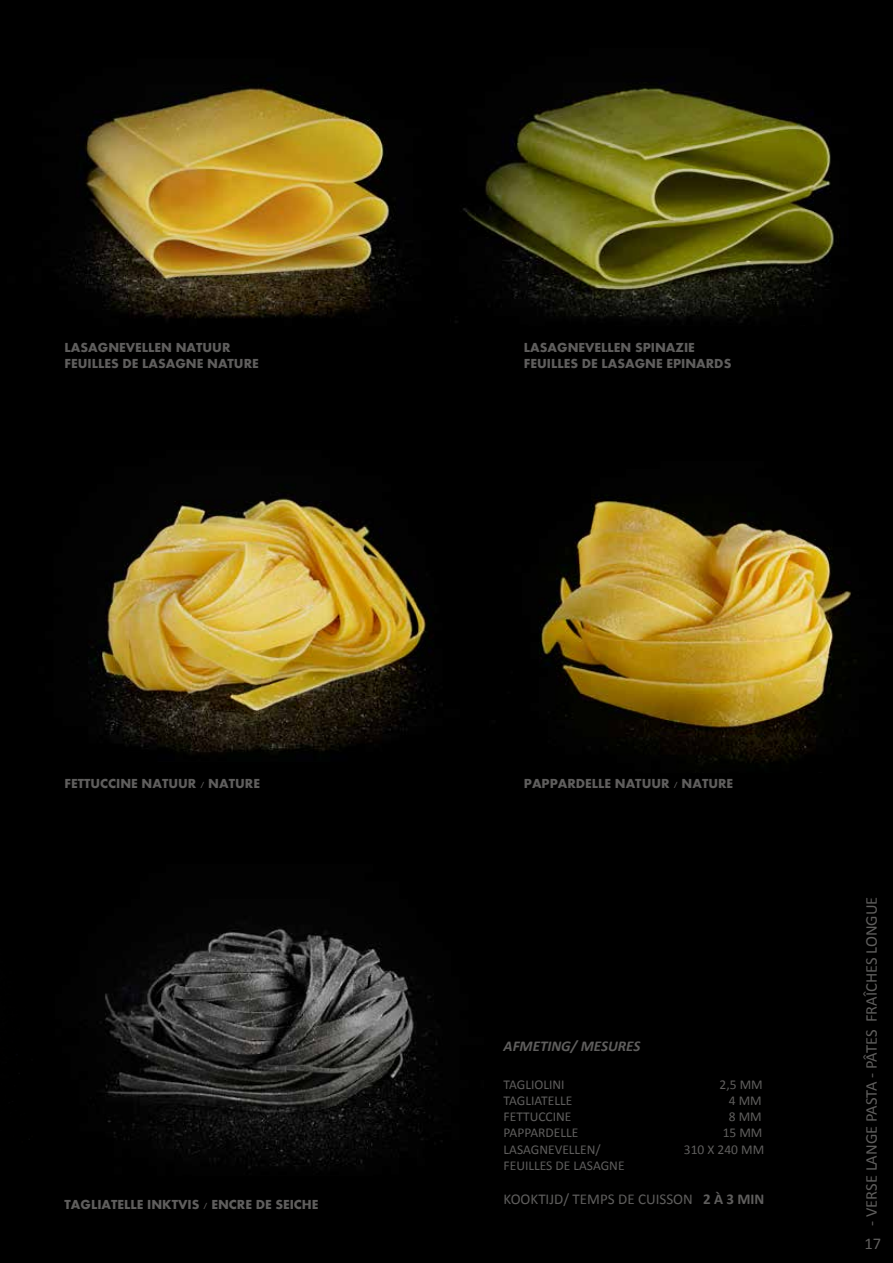
<style>
.page{position:relative;width:893px;height:1263px;background:#000}
.page>*{position:absolute;margin:0;border:0;box-sizing:border-box;transform-origin:0 0}
.t1{font:16.5px "Calibri";color:#5f5e5d}
.t2{font:15px "Calibri";color:#5f5e5d}
.t3{font:italic 700 15px "Calibri";color:#5f5e5d}
.t4{font:700 13.5px/16.2px "Aharoni";color:#5f5e5d}
.t5{font:13.5px "Calibri";color:#5f5e5d}
.s1{font-weight:700}
</style>
<div class="page">
<img style="left:539px;top:495px;width:317px;height:270px">
<img style="left:100px;top:923px;width:342px;height:246px">
<img style="left:88px;top:492px;width:344px;height:262px">
<img style="left:71px;top:78px;width:337px;height:241px">
<img style="left:455px;top:79px;width:384px;height:244px">
<p class="t4" style="left:65px;top:341px;width:196px">LASAGNEVELLEN NATUUR<br>FEUILLES DE LASAGNE NATURE</p>
<p class="t4" style="left:524px;top:341px;width:209px">LASAGNEVELLEN SPINAZIE<br>FEUILLES DE LASAGNE EPINARDS</p>
<p class="t4" style="left:65px;top:776px;width:197px">FETTUCCINE NATUUR / NATURE</p>
<p class="t4" style="left:524px;top:776px;width:211px">PAPPARDELLE NATUUR / NATURE</p>
<p class="t4" style="left:65px;top:1198px;width:255px">TAGLIATELLE INKTVIS / ENCRE DE SEICHE</p>
<p class="t3" style="left:504px;top:1036px;width:138px">AFMETING/ MESURES</p>
<p class="t5" style="left:504px;top:1076px;width:62px">TAGLIOLINI</p>
<p class="t5" style="left:720px;top:1076px;width:45px">2,5 MM</p>
<p class="t5" style="left:504px;top:1092px;width:70px">TAGLIATELLE</p>
<p class="t5" style="left:729px;top:1092px;width:34px">4 MM</p>
<p class="t5" style="left:504px;top:1108px;width:69px">FETTUCCINE</p>
<p class="t5" style="left:729px;top:1108px;width:34px">8 MM</p>
<p class="t5" style="left:504px;top:1124px;width:76px">PAPPARDELLE</p>
<p class="t5" style="left:723px;top:1124px;width:41px">15 MM</p>
<p class="t5" style="left:504px;top:1141px;width:99px">LASAGNEVELLEN/</p>
<p class="t5" style="left:684px;top:1141px;width:82px">310 X 240 MM</p>
<p class="t5" style="left:504px;top:1157px;width:123px">FEUILLES DE LASAGNE</p>
<p class="t2" style="left:504px;top:1189px;width:262px">KOOKTIJD/ TEMPS DE CUISSON <span class="s1">2 À 3 MIN</span></p>
<p class="t1" style="left:861px;top:1226px;width:331px;rotate:-90deg">- VERSE LANGE PASTA - PÂTES FRAÎCHES LONGUE</p>
<p class="t1" style="left:864px;top:1233px;width:18px">17</p>
</div>
